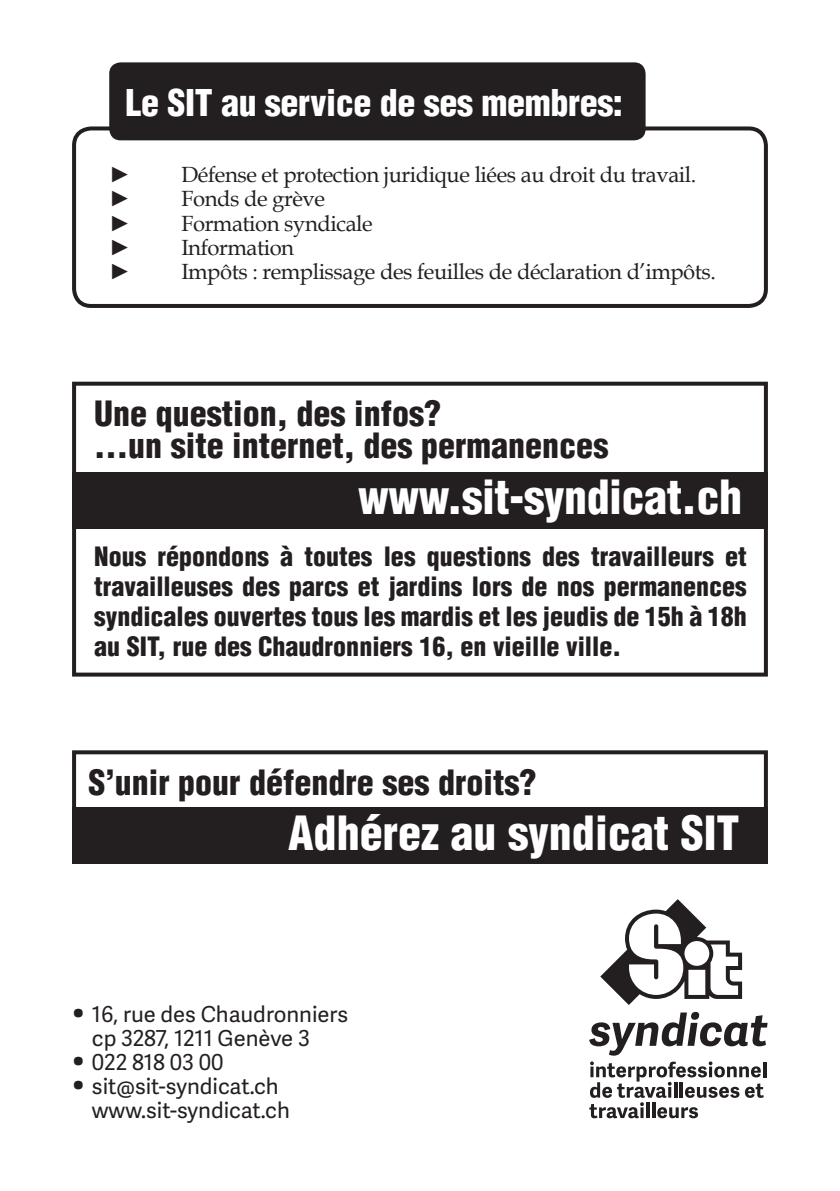
<style>
.page{position:relative;width:840px;height:1191px;background:#fff}
.page>*{position:absolute;margin:0;border:0;box-sizing:border-box;transform-origin:0 0}
.t1{font:900 condensed 46px "Helvetica";color:#fff}
.t2{font:900 condensed 36px "Helvetica";letter-spacing:-.01em;color:#fff}
.t3{font:900 condensed 34px/32px "Helvetica";color:#231f20}
.t4{font:900 condensed 26px/30px "Helvetica";color:#231f20;text-align:justify}
.t5{font:22px "Book Antiqua";letter-spacing:-.02em;color:#231f20}
.t6{font:22px/24px "Adelle Sans";color:#231f20}
.t7{font:22px "Arial";color:#231f20}
.s1{font-size:32px}
</style>
<div class="page">
<div style="left:72px;top:126px;width:695px;height:182px;border:4px solid #231f20;border-radius:17px"></div>
<div style="left:109px;top:62px;width:536px;height:78px;background:#231f20;border-radius:11px"></div>
<div style="left:72px;top:382px;width:695px;height:294px;border:4px solid #231f20"></div>
<div style="left:72px;top:472px;width:695px;height:57px;background:#231f20"></div>
<div style="left:72px;top:750px;width:695px;height:113px;border:4px solid #231f20"></div>
<div style="left:72px;top:807px;width:695px;height:56px;background:#231f20"></div>
<svg style="left:600px;top:899px;width:141px;height:106px"></svg>
<hr style="left:762px;top:1061px;width:3px;height:16px;background:#231f20">
<svg style="left:589px;top:1061px;width:174px;height:57px"></svg>
<svg style="left:589px;top:1012px;width:178px;height:43px"></svg>
<h2 class="t2" style="left:125px;top:80px;width:499px">Le SIT au service de ses membres:</h2>
<p class="t7" style="left:109px;top:160px;width:23px">►</p>
<p class="t5" style="left:181px;top:160px;width:516px">Défense et protection juridique liées au droit du travail.</p>
<p class="t7" style="left:109px;top:184px;width:23px">►</p>
<p class="t5" style="left:181px;top:184px;width:145px">Fonds de grève</p>
<p class="t7" style="left:109px;top:208px;width:23px">►</p>
<p class="t5" style="left:181px;top:208px;width:193px">Formation syndicale</p>
<p class="t7" style="left:109px;top:232px;width:23px">►</p>
<p class="t5" style="left:181px;top:232px;width:114px">Information</p>
<p class="t7" style="left:109px;top:256px;width:23px">►</p>
<p class="t5" style="left:181px;top:256px;width:535px">Impôts : remplissage des feuilles de déclaration d’impôts.</p>
<h3 class="t3" style="left:94px;top:397px;width:515px">Une question, des infos?<br>...un site internet, des permanences</h3>
<h1 class="t1" style="left:358px;top:468px;width:385px">www.sit-syndicat.ch</h1>
<p class="t4" style="left:94px;top:541px;width:654px">Nous répondons à toutes les questions des travailleurs et travailleuses des parcs et jardins lors de nos permanences syndicales ouvertes tous les mardis et les jeudis de 15h à 18h au SIT, rue des Chaudronniers 16, en vieille ville.</p>
<h3 class="t3" style="left:88px;top:766px;width:449px">S’unir pour défendre ses droits?</h3>
<h1 class="t1" style="left:288px;top:803px;width:453px">Adhérez au syndicat SIT</h1>
<p class="t6" style="left:92px;top:1001px;width:257px;text-indent:-20px"><span class="s1">•</span> 16, rue des Chaudronniers cp 3287, 1211 Genève 3</p>
<p class="t6" style="left:72px;top:1049px;width:153px"><span class="s1">•</span> 022 818 03 00</p>
<p class="t6" style="left:92px;top:1073px;width:199px;text-indent:-20px"><span class="s1">•</span> sit@sit-syndicat.ch www.sit-syndicat.ch</p>
</div>
